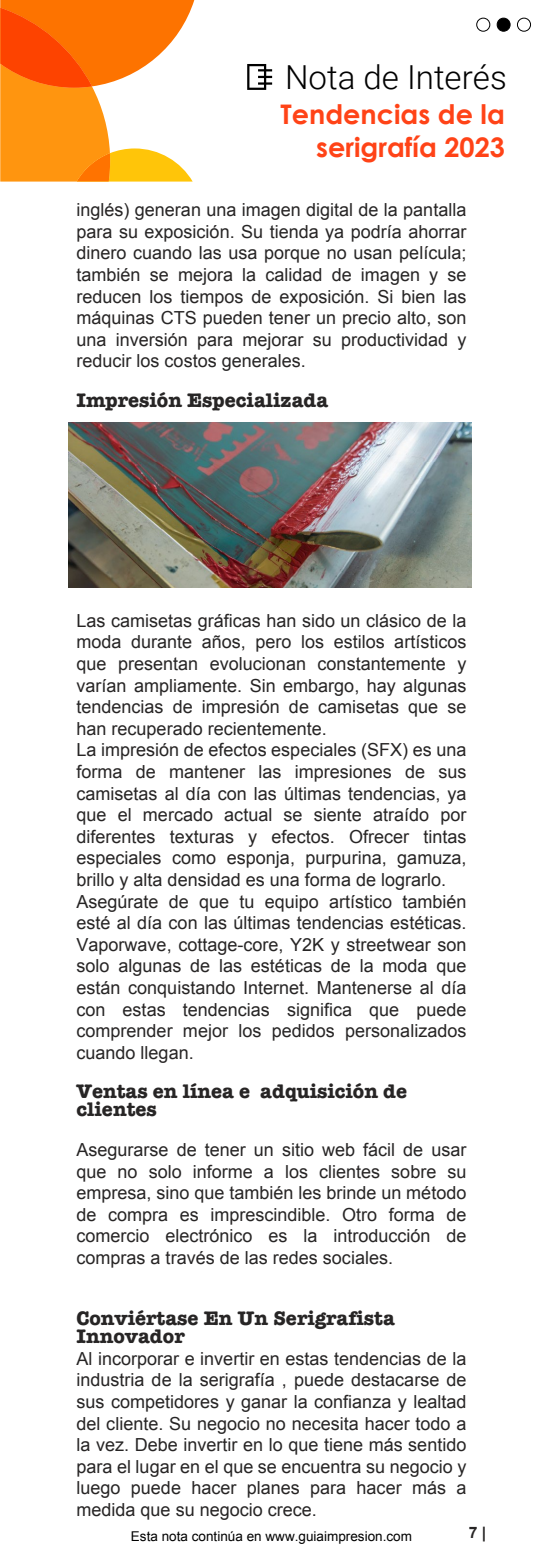
<style>
.page{position:relative;width:543px;height:1563px;background:#fff}
.page>*{position:absolute;margin:0;border:0;box-sizing:border-box;transform-origin:0 0}
.t1{font:300 33.07px "Roboto";color:#000}
.t2{font:700 27px/32.4px "Century Gothic";color:#ff4317;text-align:right}
.t3{font:700 20.25px/18px "American Typewriter";color:#272525}
.t4{font:18px/21.6px "Arial";color:#272525;text-align:justify}
.t5{font:700 15.75px "Arial";color:#272525}
.t6{font:13.5px "Arial";color:#000}
</style>
<div class="page">
<svg style="left:0;top:0;width:194px;height:182px"></svg>
<div style="left:476px;top:18px;width:13px;height:14px;border:1px solid #000;border-radius:50%"></div>
<div style="left:496px;top:18px;width:13px;height:13px;background:#000;border-radius:50%"></div>
<div style="left:496px;top:18px;width:14px;height:14px;border:1px solid #000;border-radius:50%"></div>
<div style="left:516px;top:18px;width:14px;height:14px;border:1px solid #000;border-radius:50%"></div>
<svg style="left:247px;top:64px;width:25px;height:26px"></svg>
<img style="left:69px;top:422px;width:402px;height:165px">
<h1 class="t1" style="left:285px;top:54px;width:223px">Nota de Interés</h1>
<h2 class="t2" style="left:280px;top:97px;width:226px">Tendencias de la serigrafía 2023</h2>
<p class="t4" style="left:76px;top:199px;width:391px">inglés) generan una imagen digital de la pantalla para su exposición. Su tienda ya podría ahorrar dinero cuando las usa porque no usan película; también se mejora la calidad de imagen y se reducen los tiempos de exposición. Si bien las máquinas CTS pueden tener un precio alto, son una inversión para mejorar su productividad y reducir los costos generales.</p>
<p class="t3" style="left:76px;top:390px;width:253px">Impresión Especializada</p>
<p class="t4" style="left:76px;top:610px;width:391px;text-align:left">Las camisetas gráficas han sido un clásico de la moda durante años, pero los estilos artísticos que presentan evolucionan constantemente y varían ampliamente. Sin embargo, hay algunas tendencias de impresión de camisetas que se han recuperado recientemente.<br>La impresión de efectos especiales (SFX) es una forma de mantener las impresiones de sus camisetas al día con las últimas tendencias, ya que el mercado actual se siente atraído por diferentes texturas y efectos. Ofrecer tintas especiales como esponja, purpurina, gamuza, brillo y alta densidad es una forma de lograrlo.<br>Asegúrate de que tu equipo artístico también esté al día con las últimas tendencias estéticas.<br>Vaporwave, cottage-core, Y2K y streetwear son solo algunas de las estéticas de la moda que están conquistando Internet. Mantenerse al día con estas tendencias significa que puede comprender mejor los pedidos personalizados cuando llegan.</p>
<p class="t3" style="left:76px;top:1081px;width:332px">Ventas en línea e adquisición de clientes</p>
<p class="t4" style="left:76px;top:1139px;width:391px">Asegurarse de tener un sitio web fácil de usar que no solo informe a los clientes sobre su empresa, sino que también les brinde un método de compra es imprescindible. Otro forma de comercio electrónico es la introducción de compras a través de las redes sociales.</p>
<p class="t3" style="left:76px;top:1308px;width:319px">Conviértase En Un Serigrafista<br>Innovador</p>
<p class="t4" style="left:76px;top:1348px;width:391px">Al incorporar e invertir en estas tendencias de la industria de la serigrafía , puede destacarse de sus competidores y ganar la confianza y lealtad del cliente. Su negocio no necesita hacer todo a la vez. Debe invertir en lo que tiene más sentido para el lugar en el que se encuentra su negocio y luego puede hacer planes para hacer más a medida que su negocio crece.</p>
<p class="t6" style="left:131px;top:1527px;width:282px">Esta nota continúa en www.guiaimpresion.com</p>
<p class="t5" style="left:468px;top:1521px;width:19px">7 |</p>
</div>
